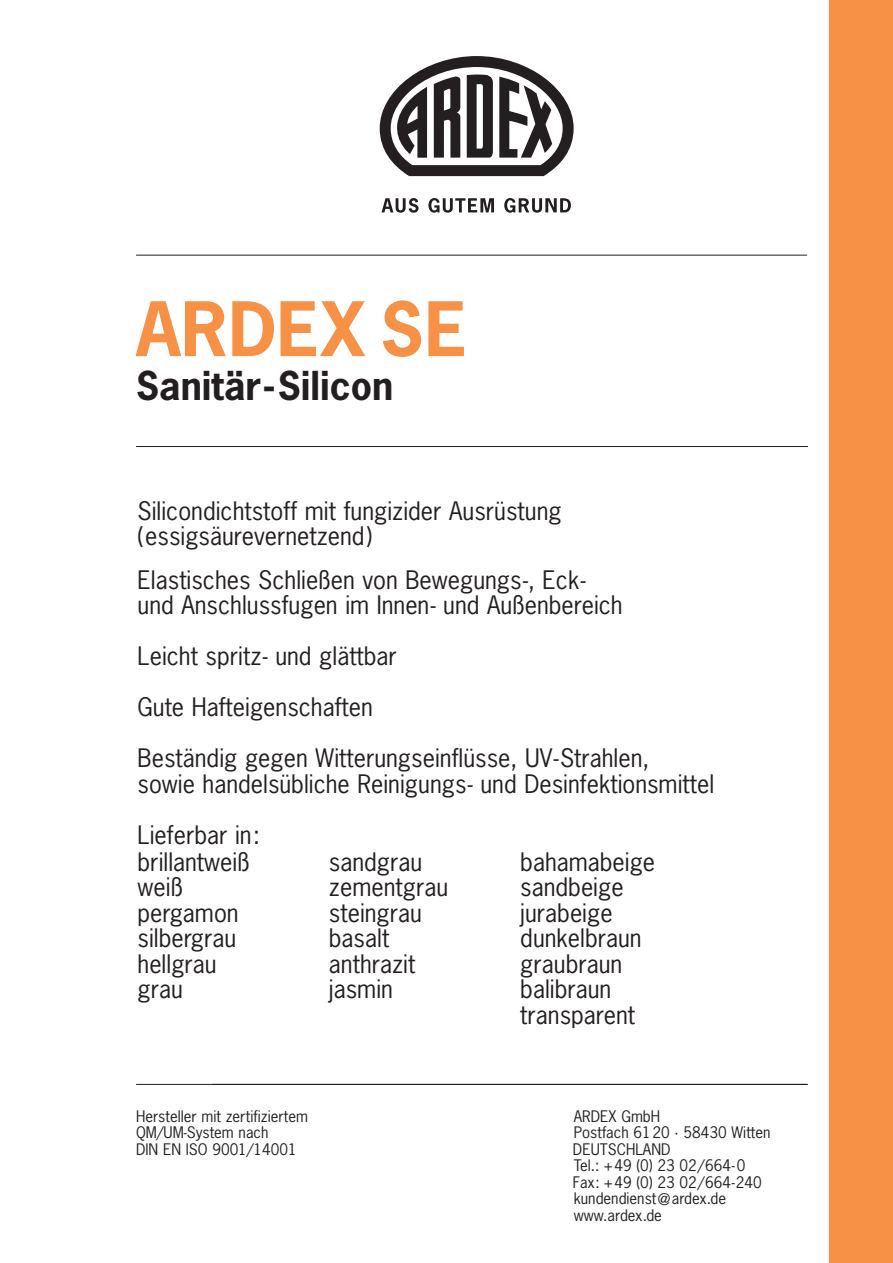
<style>
.page{position:relative;width:893px;height:1263px;background:#fff}
.page>*{position:absolute;margin:0;border:0;box-sizing:border-box;transform-origin:0 0}
.t1{font:700 70.5px "News Gothic";letter-spacing:.01em;color:#f69146}
.t2{font:700 37.5px "News Gothic";color:#231f20}
.t3{font:24px/25.5px "News Gothic";color:#231f20}
.t4{font:15px/16.5px "News Gothic";color:#231f20}
</style>
<div class="page">
<div style="left:829px;top:0;width:64px;height:1263px;background:#f69146"></div>
<hr style="left:213px;top:1084px;width:595px;height:1px;background:#231f20">
<hr style="left:136px;top:255px;width:671px;height:1px;background:#231f20">
<hr style="left:136px;top:1084px;width:671px;height:1px;background:#231f20">
<hr style="left:136px;top:446px;width:672px;height:1px;background:#231f20">
<svg style="left:380px;top:56px;width:194px;height:120px"></svg>
<svg style="left:381px;top:198px;width:38px;height:15px"></svg>
<svg style="left:428px;top:198px;width:66px;height:15px"></svg>
<svg style="left:504px;top:198px;width:67px;height:15px"></svg>
<h1 class="t1" style="left:136px;top:291px;width:332px">ARDEX SE</h1>
<h2 class="t2" style="left:136px;top:365px;width:259px">Sanitär-Silicon</h2>
<p class="t3" style="left:138px;top:499px;width:426px">Silicondichtstoff mit fungizider Ausrüstung (essigsäurevernetzend)</p>
<p class="t3" style="left:138px;top:568px;width:487px">Elastisches Schließen von Bewegungs-, Eck&shy;und Anschlussfugen im Innen- und Außenbereich</p>
<p class="t3" style="left:138px;top:631px;width:513px;line-height:51px">Leicht spritz- und glättbar<br>Gute Hafteigenschaften<br>Beständig gegen Witterungseinflüsse, UV-Strahlen,</p>
<p class="t3" style="left:138px;top:759px;width:578px;line-height:51px">sowie handelsübliche Reinigungs- und Desinfektionsmittel<br>Lieferbar in:</p>
<p class="t3" style="left:138px;top:850px;width:114px">brillantweiß weiß pergamon silbergrau hellgrau grau</p>
<p class="t3" style="left:329px;top:850px;width:121px">sandgrau zementgrau steingrau basalt anthrazit jasmin</p>
<p class="t3" style="left:520px;top:850px;width:136px">bahamabeige sandbeige jurabeige dunkelbraun graubraun balibraun transparent</p>
<p class="t4" style="left:136px;top:1108px;width:173px">Hersteller mit zertifiziertem<br>QM/UM-System nach<br>DIN EN ISO 9001/14001</p>
<p class="t4" style="left:573px;top:1108px;width:199px">ARDEX GmbH<br>Postfach 6120 · 58430 Witten<br>DEUTSCHLAND<br>Tel.: +49 (0) 23 02/664-0<br>Fax: +49 (0) 23 02/664-240 kundendienst@ardex.de www.ardex.de</p>
</div>
